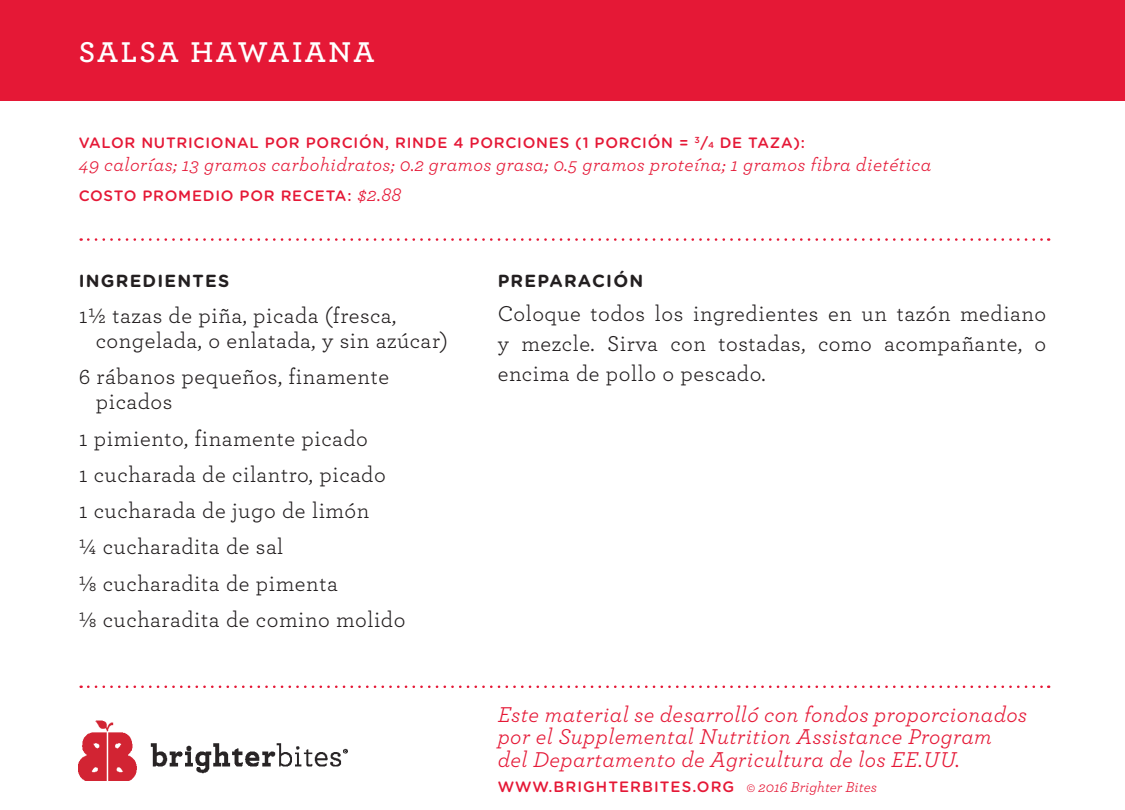
<style>
.page{position:relative;width:1125px;height:810px;background:#fff}
.page>*{position:absolute;margin:0;border:0;box-sizing:border-box;transform-origin:0 0}
.t1{font:600 30px "Archer";letter-spacing:.08em;color:#fff}
.t2{font:22.5px/30px "Archer";letter-spacing:.025em;color:#231f20}
.t3{font:italic 22.5px "Archer";letter-spacing:.02em;color:#e51836}
.t4{font:italic 19.25px "Archer";letter-spacing:.025em;color:#e51836}
.t5{font:700 17.5px "Gotham Rounded";letter-spacing:.07em;color:#231f20}
.t6{font:500 15px "Gotham Rounded";letter-spacing:.05em;color:#e51836}
.t7{font:500 15px "Gotham Rounded";letter-spacing:.07em;color:#e51836}
.s1{font-size:8.75px}
.s2{font-family:"Archer";font-weight:400;font-style:italic;font-size:20px}
.s3{font-family:"Archer";font-weight:400;font-style:italic}
</style>
<div class="page">
<div style="left:0;top:0;width:1125px;height:101px;background:#e51836"></div>
<img style="left:79px;top:721px;width:269px;height:60px">
<svg style="left:88px;top:238px;width:961px;height:3px"></svg>
<svg style="left:88px;top:686px;width:961px;height:2px"></svg>
<p class="t1" style="left:79px;top:29px;width:297px">SALSA HAWAIANA</p>
<p class="t6" style="left:79px;top:132px;width:728px">VALOR NUTRICIONAL POR PORCIÓN, RINDE 4 PORCIONES (1 PORCIÓN = <sup>3</sup>/<span class="s1">4</span> DE TAZA):</p>
<p class="t4" style="left:79px;top:150px;width:854px">49 calorías; 13 gramos carbohidratos; 0.2 gramos grasa; 0.5 gramos proteína; 1 gramos fibra dietética</p>
<p class="t6" style="left:79px;top:185px;width:324px">COSTO PROMEDIO POR RECETA: <span class="s2">$2.88</span></p>
<p class="t5" style="left:79px;top:268px;width:152px">INGREDIENTES</p>
<p class="t2" style="left:96px;top:302px;width:354px;line-height:25px;text-indent:-17px">1½ tazas de piña, picada (fresca, congelada, o enlatada, y sin azúcar)</p>
<p class="t2" style="left:96px;top:363px;width:295px;line-height:25px;text-indent:-17px">6 rábanos pequeños, finamente picados</p>
<p class="t2" style="left:79px;top:422px;width:291px">1 pimiento, finamente picado</p>
<p class="t2" style="left:79px;top:458px;width:309px">1 cucharada de cilantro, picado</p>
<p class="t2" style="left:79px;top:495px;width:292px">1 cucharada de jugo de limón</p>
<p class="t2" style="left:79px;top:531px;width:206px">¼ cucharadita de sal</p>
<p class="t2" style="left:79px;top:567px;width:261px">⅛ cucharadita de pimenta</p>
<p class="t2" style="left:79px;top:603px;width:328px">⅛ cucharadita de comino molido</p>
<p class="t5" style="left:498px;top:268px;width:147px">PREPARACIÓN</p>
<p class="t2" style="left:498px;top:297px;width:550px;text-align:justify">Coloque todos los ingredientes en un tazón mediano y mezcle. Sirva con tostadas, como acompañante, o encima de pollo o pescado.</p>
<p class="t3" style="left:498px;top:698px;width:531px">Este material se desarrolló con fondos proporcionados</p>
<p class="t3" style="left:498px;top:721px;width:496px">por el Supplemental Nutrition Assistance Program</p>
<p class="t3" style="left:498px;top:743px;width:463px">del Departamento de Agricultura de los EE.UU.</p>
<p class="t7" style="left:498px;top:776px;width:381px">WWW.BRIGHTERBITES.ORG <span class="s3">© 2016 Brighter Bites</span></p>
</div>
